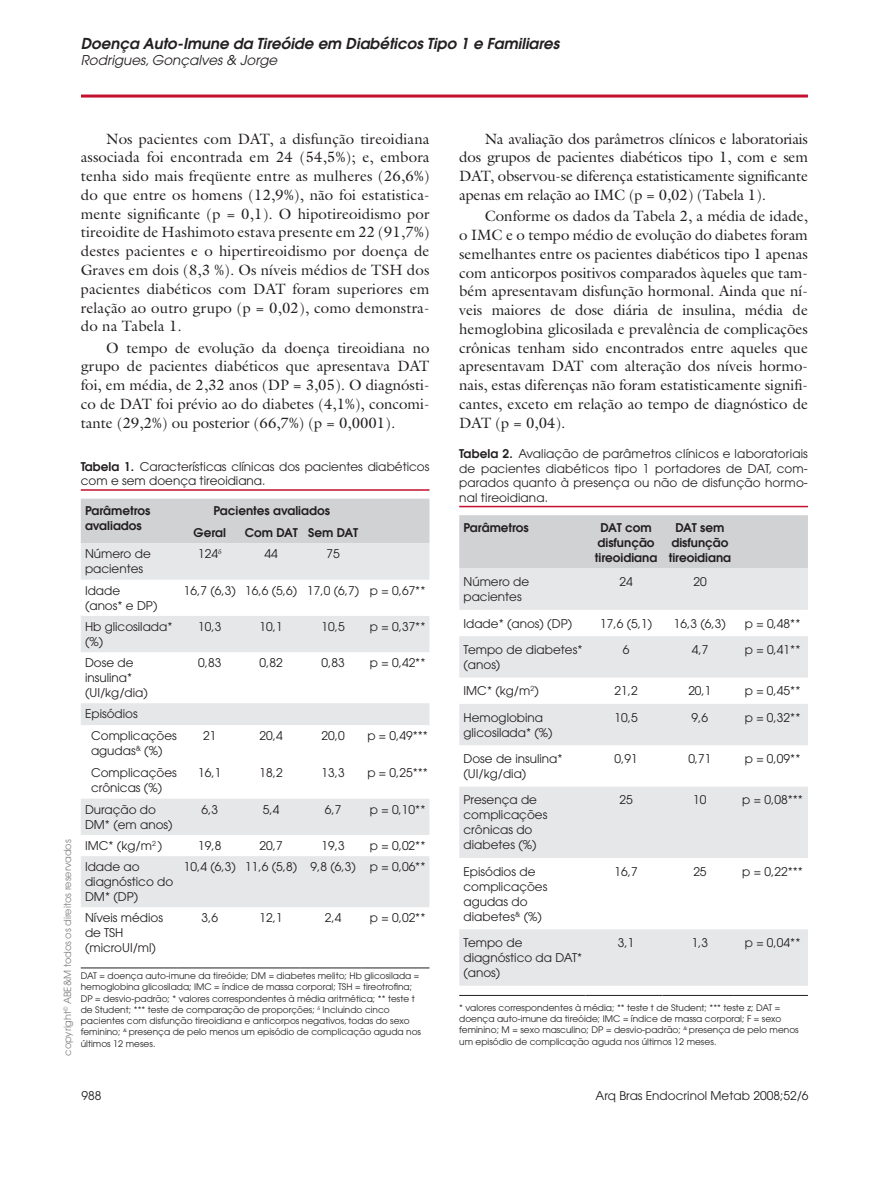
<style>
.page{position:relative;width:893px;height:1191px;background:#fff}
.page>*{position:absolute;margin:0;border:0;box-sizing:border-box;transform-origin:0 0}
.t1{font:15px/18.8px "Galliard";color:#231f20;text-align:justify}
.t2{font:italic 600 15px "Avant Garde";color:#231f20}
.t3{font:italic 13.5px "Avant Garde";color:#231f20}
.t4{font:12px/15px "Avant Garde";color:#231f20}
.t5{font:600 12px/15px "Avant Garde";color:#231f20}
.t6{font:9.9px "Avant Garde";letter-spacing:-.01em;color:#808285}
.t7{font:9px/11.2px "Avant Garde";color:#231f20}
.s1{font-weight:600}
</style>
<div class="page">
<hr style="left:81px;top:95px;width:727px;height:3px;background:#c3102f">
<hr style="left:81px;top:489px;width:348px;height:2px;background:#c3102f">
<div style="left:81px;top:498px;width:348px;height:45px;background:#d1d2d4"></div>
<svg style="left:81px;top:543px;width:348px;height:364px;fill:#e6e7e9"></svg>
<svg style="left:81px;top:725px;width:348px;height:37px"></svg>
<hr style="left:81px;top:967px;width:97px;height:1px;background:#231f20">
<hr style="left:178px;top:967px;width:60px;height:1px;background:#231f20">
<hr style="left:238px;top:967px;width:62px;height:1px;background:#231f20">
<hr style="left:300px;top:967px;width:62px;height:1px;background:#231f20">
<hr style="left:362px;top:967px;width:67px;height:1px;background:#231f20">
<hr style="left:459px;top:506px;width:349px;height:1px;background:#c3102f">
<div style="left:459px;top:515px;width:349px;height:53px;background:#d1d2d4"></div>
<svg style="left:459px;top:568px;width:349px;height:417px;fill:#e6e7e9"></svg>
<hr style="left:459px;top:995px;width:126px;height:1px;background:#231f20">
<hr style="left:585px;top:995px;width:78px;height:1px;background:#231f20">
<hr style="left:663px;top:995px;width:70px;height:1px;background:#231f20">
<hr style="left:733px;top:995px;width:75px;height:1px;background:#231f20">
<svg style="left:218px;top:549px;width:3px;height:5px"></svg>
<p class="t2" style="left:81px;top:34px;width:480px">Doença Auto-Imune da Tireóide em Diabéticos Tipo 1 e Familiares</p>
<p class="t3" style="left:81px;top:52px;width:198px">Rodrigues, Gonçalves &amp; Jorge</p>
<p class="t1" style="left:81px;top:129px;width:350px;text-indent:26px">Nos pacientes com DAT, a disfunção tireoidiana associada foi encontrada em 24 (54,5%); e, embora tenha sido mais freqüente entre as mulheres (26,6%) do que entre os homens (12,9%), não foi estatistica&shy;mente significante (p = 0,1). O hipotireoidismo por tireoidite de Hashimoto estava presente em 22 (91,7%) destes pacientes e o hipertireoidismo por doença de Graves em dois (8,3 %). Os níveis médios de TSH dos pacientes diabéticos com DAT foram superiores em relação ao outro grupo (p = 0,02), como demonstra&shy;do na Tabela 1.</p>
<p class="t1" style="left:81px;top:338px;width:350px;text-indent:26px">O tempo de evolução da doença tireoidiana no grupo de pacientes diabéticos que apresentava DAT foi, em média, de 2,32 anos (DP = 3,05). O diagnósti&shy;co de DAT foi prévio ao do diabetes (4,1%), concomi&shy;tante (29,2%) ou posterior (66,7%) (p = 0,0001).</p>
<p class="t4" style="left:81px;top:459px;width:350px;line-height:14.4px"><span class="s1">Tabela 1.</span> Características clínicas dos pacientes diabéticos com e sem doença tireoidiana.</p>
<p class="t5" style="left:85px;top:502px;width:67px">Parâmetros avaliados</p>
<p class="t5" style="left:194px;top:499px;width:138px;line-height:22.4px;text-indent:20px">Pacientes avaliados<br>Geral</p>
<p class="t5" style="left:245px;top:525px;width:115px">Com DAT Sem DAT</p>
<p class="t4" style="left:85px;top:546px;width:67px">Número de pacientes</p>
<p class="t4" style="left:198px;top:546px;width:21px">124</p>
<p class="t4" style="left:265px;top:546px;width:15px">44</p>
<p class="t4" style="left:326px;top:546px;width:15px">75</p>
<p class="t4" style="left:85px;top:582px;width:74px">Idade (anos* e DP)</p>
<p class="t4" style="left:184px;top:582px;width:243px">16,7 (6,3) 16,6 (5,6) 17,0 (6,7) p = 0,67**</p>
<p class="t4" style="left:85px;top:619px;width:89px">Hb glicosilada* (%)</p>
<p class="t4" style="left:198px;top:619px;width:25px">10,3</p>
<p class="t4" style="left:260px;top:619px;width:25px">10,1</p>
<p class="t4" style="left:321px;top:619px;width:25px">10,5</p>
<p class="t4" style="left:370px;top:619px;width:57px">p = 0,37**</p>
<p class="t4" style="left:85px;top:655px;width:64px">Dose de insulina* (UI/kg/dia)</p>
<p class="t4" style="left:198px;top:655px;width:25px">0,83</p>
<p class="t4" style="left:260px;top:655px;width:25px">0,82</p>
<p class="t4" style="left:321px;top:655px;width:25px">0,83</p>
<p class="t4" style="left:370px;top:655px;width:57px">p = 0,42**</p>
<p class="t4" style="left:91px;top:702px;width:87px;line-height:22px;text-indent:-6px">Episódios<br>Complicações</p>
<p class="t4" style="left:91px;top:743px;width:73px">agudas<sup>&amp;</sup> (%)</p>
<p class="t4" style="left:203px;top:728px;width:15px">21</p>
<p class="t4" style="left:260px;top:728px;width:25px">20,4</p>
<p class="t4" style="left:321px;top:728px;width:25px">20,0</p>
<p class="t4" style="left:367px;top:728px;width:62px">p = 0,49***</p>
<p class="t4" style="left:91px;top:765px;width:87px">Complicações crônicas (%)</p>
<p class="t4" style="left:198px;top:765px;width:25px">16,1</p>
<p class="t4" style="left:260px;top:765px;width:25px">18,2</p>
<p class="t4" style="left:321px;top:765px;width:25px">13,3</p>
<p class="t4" style="left:367px;top:765px;width:62px">p = 0,25***</p>
<p class="t4" style="left:85px;top:801px;width:89px">Duração do<br>DM* (em anos)</p>
<p class="t4" style="left:201px;top:801px;width:18px">6,3</p>
<p class="t4" style="left:263px;top:801px;width:18px">5,4</p>
<p class="t4" style="left:325px;top:801px;width:18px">6,7</p>
<p class="t4" style="left:370px;top:801px;width:57px">p = 0,10**</p>
<p class="t4" style="left:85px;top:838px;width:79px">IMC* (kg/m<sup>2</sup> )</p>
<p class="t4" style="left:198px;top:838px;width:25px">19,8</p>
<p class="t4" style="left:260px;top:838px;width:25px">20,7</p>
<p class="t4" style="left:321px;top:838px;width:25px">19,3</p>
<p class="t4" style="left:370px;top:838px;width:57px">p = 0,02**</p>
<p class="t4" style="left:85px;top:859px;width:90px">Idade ao diagnóstico do<br>DM* (DP)</p>
<p class="t4" style="left:184px;top:859px;width:243px">10,4 (6,3) 11,6 (5,8) 9,8 (6,3) p = 0,06**</p>
<p class="t4" style="left:85px;top:910px;width:80px">Níveis médios de TSH (microUI/ml)</p>
<p class="t4" style="left:202px;top:910px;width:18px">3,6</p>
<p class="t4" style="left:260px;top:910px;width:25px">12,1</p>
<p class="t4" style="left:325px;top:910px;width:18px">2,4</p>
<p class="t4" style="left:370px;top:910px;width:57px">p = 0,02**</p>
<p class="t7" style="left:81px;top:970px;width:342px">DAT = doença auto-imune da tireóide; DM = diabetes melito; Hb glicosilada = hemoglobina glicosilada; IMC = índice de massa corporal; TSH = tireotrofina; DP = desvio-padrão; * valores correspondentes à média aritmética; ** teste t de Student; *** teste de comparação de proporções; Incluindo cinco pacientes com disfunção tireoidiana e anticorpos negativos, todas do sexo feminino; presença de pelo menos um episódio de complicação aguda nos últimos 12 meses.</p>
<p class="t6" style="left:62px;top:1055px;width:217px;rotate:-90deg">copyright<sup>©</sup> ABE&amp;M todos os direitos reservados</p>
<p class="t1" style="left:459px;top:129px;width:350px;text-indent:26px">Na avaliação dos parâmetros clínicos e laboratoriais dos grupos de pacientes diabéticos tipo 1, com e sem DAT, observou-se diferença estatisticamente significante apenas em relação ao IMC (p = 0,02) (Tabela 1).</p>
<p class="t1" style="left:459px;top:207px;width:350px;text-indent:26px">Conforme os dados da Tabela 2, a média de idade, o IMC e o tempo médio de evolução do diabetes foram semelhantes entre os pacientes diabéticos tipo 1 apenas com anticorpos positivos comparados àqueles que tam&shy;bém apresentavam disfunção hormonal. Ainda que ní&shy;veis maiores de dose diária de insulina, média de hemoglobina glicosilada e prevalência de complicações crônicas tenham sido encontrados entre aqueles que apresentavam DAT com alteração dos níveis hormo&shy;nais, estas diferenças não foram estatisticamente signifi&shy;cantes, exceto em relação ao tempo de diagnóstico de DAT (p = 0,04).</p>
<p class="t4" style="left:459px;top:447px;width:350px;line-height:14.4px;text-align:justify"><span class="s1">Tabela 2.</span> Avaliação de parâmetros clínicos e laboratoriais de pacientes diabéticos tipo 1 portadores de DAT, com&shy;parados quanto à presença ou não de disfunção hormo&shy;nal tireoidiana.</p>
<p class="t5" style="left:463px;top:519px;width:67px">Parâmetros</p>
<p class="t5" style="left:595px;top:519px;width:64px;text-align:center">DAT com disfunção tireoidiana</p>
<p class="t5" style="left:669px;top:519px;width:64px;text-align:center">DAT sem disfunção tireoidiana</p>
<p class="t4" style="left:463px;top:574px;width:67px">Número de pacientes</p>
<p class="t4" style="left:619px;top:574px;width:15px">24</p>
<p class="t4" style="left:693px;top:574px;width:15px">20</p>
<p class="t4" style="left:463px;top:616px;width:110px">Idade* (anos) (DP)</p>
<p class="t4" style="left:600px;top:616px;width:54px">17,6 (5,1)</p>
<p class="t4" style="left:674px;top:616px;width:54px">16,3 (6,3)</p>
<p class="t4" style="left:745px;top:616px;width:57px">p = 0,48**</p>
<p class="t4" style="left:463px;top:642px;width:120px">Tempo de diabetes* (anos)</p>
<p class="t4" style="left:623px;top:642px;width:8px">6</p>
<p class="t4" style="left:692px;top:642px;width:18px">4,7</p>
<p class="t4" style="left:745px;top:642px;width:57px">p = 0,41**</p>
<p class="t4" style="left:463px;top:683px;width:77px">IMC* (kg/m<sup>2</sup>)</p>
<p class="t4" style="left:614px;top:683px;width:25px">21,2</p>
<p class="t4" style="left:688px;top:683px;width:25px">20,1</p>
<p class="t4" style="left:745px;top:683px;width:57px">p = 0,45**</p>
<p class="t4" style="left:463px;top:710px;width:91px">Hemoglobina glicosilada* (%)</p>
<p class="t4" style="left:614px;top:710px;width:25px">10,5</p>
<p class="t4" style="left:692px;top:710px;width:18px">9,6</p>
<p class="t4" style="left:745px;top:710px;width:57px">p = 0,32**</p>
<p class="t4" style="left:463px;top:751px;width:100px">Dose de insulina* (UI/kg/dia)</p>
<p class="t4" style="left:614px;top:751px;width:25px">0,91</p>
<p class="t4" style="left:688px;top:751px;width:25px">0,71</p>
<p class="t4" style="left:745px;top:751px;width:57px">p = 0,09**</p>
<p class="t4" style="left:463px;top:792px;width:85px">Presença de complicações crônicas do diabetes (%)</p>
<p class="t4" style="left:619px;top:792px;width:15px">25</p>
<p class="t4" style="left:693px;top:792px;width:15px">10</p>
<p class="t4" style="left:742px;top:792px;width:62px">p = 0,08***</p>
<p class="t4" style="left:463px;top:864px;width:85px">Episódios de complicações agudas do diabetes<sup>&amp;</sup> (%)</p>
<p class="t4" style="left:614px;top:864px;width:25px">16,7</p>
<p class="t4" style="left:693px;top:864px;width:15px">25</p>
<p class="t4" style="left:742px;top:864px;width:62px">p = 0,22***</p>
<p class="t4" style="left:463px;top:935px;width:120px">Tempo de diagnóstico da DAT* (anos)</p>
<p class="t4" style="left:618px;top:935px;width:18px">3,1</p>
<p class="t4" style="left:692px;top:935px;width:18px">1,3</p>
<p class="t4" style="left:745px;top:935px;width:57px">p = 0,04**</p>
<p class="t7" style="left:459px;top:1002px;width:341px">* valores correspondentes à média; ** teste t de Student; *** teste z; DAT = doença auto-imune da tireóide; IMC = índice de massa corporal; F = sexo feminino; M = sexo masculino; DP = desvio-padrão; presença de pelo menos um episódio de complicação aguda nos últimos 12 meses.</p>
<p class="t4" style="left:81px;top:1087px;width:21px">988</p>
<p class="t4" style="left:595px;top:1087px;width:215px">Arq Bras Endocrinol Metab 2008;52/6</p>
</div>
